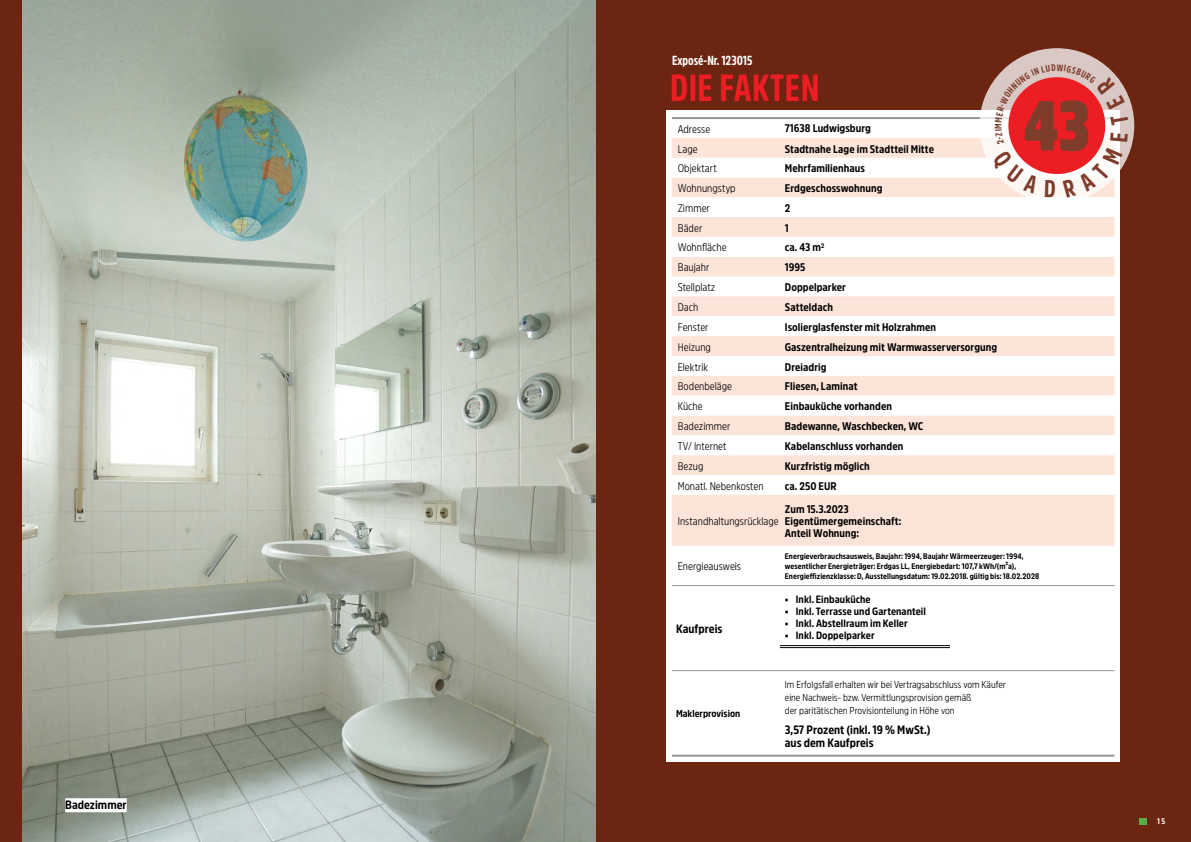
<style>
.page{position:relative;width:1191px;height:842px;background:#fff}
.page>*{position:absolute;margin:0;border:0;box-sizing:border-box;transform-origin:0 0}
.t1{font:900 70px "Amsi Pro Condensed";color:#7e3d2b}
.t2{font:700 37.4px "Amsi Pro Condensed";letter-spacing:.01em;color:#ed1d24}
.t3{font:700 13px "Amsi Pro Condensed";color:#fff}
.t4{font:700 12px/13px "Amsi Pro Narrow";color:#000}
.t5{font:700 11px/12px "Amsi Pro Narrow";letter-spacing:.005em;color:#000}
.t6{font:300 11px "Amsi Pro Narrow";color:#000}
.t7{font:700 10.5px "Amsi Pro Narrow";letter-spacing:.01em;color:#000}
.t8{font:300 10px/13px "Amsi Pro Narrow";color:#000}
.t9{font:700 10px "Amsi Pro Narrow";color:#000}
.t10{font:700 8px/10px "Amsi Pro Narrow";letter-spacing:.005em;color:#000}
.t11{font:700 8px "Amsi Pro Narrow";color:#fff}
</style>
<div class="page">
<div style="left:595px;top:0;width:596px;height:842px;background:#6b2510"></div>
<div style="left:1138px;top:818px;width:8px;height:6px;background:#55b047"></div>
<img style="left:21px;top:0;width:574px;height:842px">
<div style="left:666px;top:110px;width:454px;height:651px;background:#fff"></div>
<svg style="left:672px;top:645px;width:442px;height:110px"></svg>
<svg style="left:672px;top:138px;width:442px;height:408px;fill:#fde4d9"></svg>
<svg style="left:672px;top:197px;width:442px;height:298px"></svg>
<hr style="left:672px;top:117px;width:113px;height:2px;background:#939598">
<hr style="left:785px;top:117px;width:329px;height:2px;background:#939598">
<hr style="left:672px;top:755px;width:113px;height:2px;background:#939598">
<hr style="left:785px;top:755px;width:329px;height:2px;background:#939598">
<hr style="left:672px;top:585px;width:113px;height:1px;background:#939598">
<hr style="left:785px;top:585px;width:329px;height:1px;background:#939598">
<hr style="left:672px;top:670px;width:113px;height:1px;background:#939598">
<hr style="left:785px;top:670px;width:329px;height:1px;background:#939598">
<div style="left:65px;top:798px;width:62px;height:14px;background:#fff"></div>
<hr style="left:780px;top:645px;width:170px;height:1px;background:#000">
<hr style="left:780px;top:647px;width:170px;height:1px;background:#000">
<div style="left:0;top:0;width:21px;height:842px;background:#6b2510"></div>
<svg style="left:979px;top:48px;width:155px;height:155px;fill:#d9c8c3"></svg>
<svg style="left:990px;top:64px;width:138px;height:134px"></svg>
<p class="t4" style="left:65px;top:797px;width:63px">Badezimmer</p>
<p class="t3" style="left:672px;top:50px;width:82px">Exposé-Nr. 123015</p>
<h2 class="t2" style="left:670px;top:58px;width:151px">DIE FAKTEN</h2>
<p class="t6" style="left:677px;top:120px;width:34px">Adresse</p>
<p class="t5" style="left:785px;top:121px;width:87px">71638 Ludwigsburg</p>
<p class="t6" style="left:677px;top:140px;width:22px">Lage</p>
<p class="t5" style="left:785px;top:141px;width:151px">Stadtnahe Lage im Stadtteil Mitte</p>
<p class="t6" style="left:677px;top:160px;width:41px">Objektart</p>
<p class="t5" style="left:785px;top:161px;width:82px">Mehrfamilienhaus</p>
<p class="t6" style="left:677px;top:179px;width:59px">Wohnungstyp</p>
<p class="t5" style="left:785px;top:181px;width:99px">Erdgeschosswohnung</p>
<p class="t6" style="left:677px;top:199px;width:34px">Zimmer</p>
<p class="t5" style="left:785px;top:201px;width:7px">2</p>
<p class="t6" style="left:677px;top:219px;width:26px">Bäder</p>
<p class="t5" style="left:785px;top:220px;width:5px">1</p>
<p class="t6" style="left:677px;top:239px;width:50px">Wohnfläche</p>
<p class="t5" style="left:785px;top:240px;width:41px">ca. 43 m<sup>2</sup></p>
<p class="t6" style="left:677px;top:259px;width:33px">Baujahr</p>
<p class="t5" style="left:785px;top:260px;width:22px">1995</p>
<p class="t6" style="left:677px;top:279px;width:39px">Stellplatz</p>
<p class="t5" style="left:785px;top:280px;width:63px">Doppelparker</p>
<p class="t6" style="left:677px;top:298px;width:22px">Dach</p>
<p class="t5" style="left:785px;top:300px;width:50px">Satteldach</p>
<p class="t6" style="left:677px;top:318px;width:32px">Fenster</p>
<p class="t5" style="left:785px;top:320px;width:153px">Isolierglasfenster mit Holzrahmen</p>
<p class="t6" style="left:677px;top:338px;width:35px">Heizung</p>
<p class="t5" style="left:785px;top:340px;width:214px">Gaszentralheizung mit Warmwasserversorgung</p>
<p class="t6" style="left:677px;top:358px;width:32px">Elektrik</p>
<p class="t5" style="left:785px;top:359px;width:43px">Dreiadrig</p>
<p class="t6" style="left:677px;top:378px;width:56px">Bodenbeläge</p>
<p class="t5" style="left:785px;top:379px;width:74px">Fliesen, Laminat</p>
<p class="t6" style="left:677px;top:398px;width:27px">Küche</p>
<p class="t5" style="left:785px;top:399px;width:109px">Einbauküche vorhanden</p>
<p class="t6" style="left:677px;top:417px;width:54px">Badezimmer</p>
<p class="t5" style="left:785px;top:419px;width:140px">Badewanne, Waschbecken, WC</p>
<p class="t6" style="left:677px;top:437px;width:50px">TV/ Internet</p>
<p class="t5" style="left:785px;top:439px;width:120px">Kabelanschluss vorhanden</p>
<p class="t6" style="left:677px;top:457px;width:27px">Bezug</p>
<p class="t5" style="left:785px;top:459px;width:86px">Kurzfristig möglich</p>
<p class="t6" style="left:677px;top:477px;width:87px">Monatl. Nebenkosten</p>
<p class="t5" style="left:785px;top:478px;width:53px">ca. 250 EUR</p>
<p class="t6" style="left:677px;top:512px;width:103px">Instandhaltungsrücklage</p>
<p class="t5" style="left:785px;top:502px;width:118px">Zum 15.3.2023<br>Eigentümergemeinschaft:<br>Anteil Wohnung:</p>
<h1 class="t1" style="left:1023px;top:72px;width:68px">43</h1>
<p class="t6" style="left:677px;top:558px;width:65px">Energieausweis</p>
<p class="t10" style="left:785px;top:550px;width:256px">Energieverbrauchsausweis, Baujahr: 1994, Baujahr Wärmeerzeuger: 1994, wesentlicher Energieträger: Erdgas LL, Energiebedart: 107,7 kWh/(m²a),<br>Energieffizienzklasse: D, Ausstellungsdatum: 19.02.2018. gültig bis: 18.02.2028</p>
<p class="t4" style="left:676px;top:621px;width:48px">Kaufpreis</p>
<p class="t9" style="left:676px;top:706px;width:66px">Maklerprovision</p>
<p class="t7" style="left:785px;top:591px;width:87px">• Inkl. Einbauküche</p>
<p class="t7" style="left:785px;top:603px;width:143px">• Inkl. Terrasse und Gartenanteil</p>
<p class="t7" style="left:785px;top:615px;width:124px">• Inkl. Abstellraum im Keller</p>
<p class="t7" style="left:785px;top:627px;width:91px">• Inkl. Doppelparker</p>
<p class="t8" style="left:785px;top:677px;width:222px">Im Erfolgsfall erhalten wir bei Vertragsabschluss vom Käufer eine Nachweis- bzw. Vermittlungsprovision gemäß<br>der paritätischen Provisionteilung in Höhe von</p>
<p class="t4" style="left:785px;top:722px;width:147px">3,57 Prozent (inkl. 19 % MwSt.) aus dem Kaufpreis</p>
<p class="t11" style="left:1157px;top:815px;width:10px">15</p>
</div>
